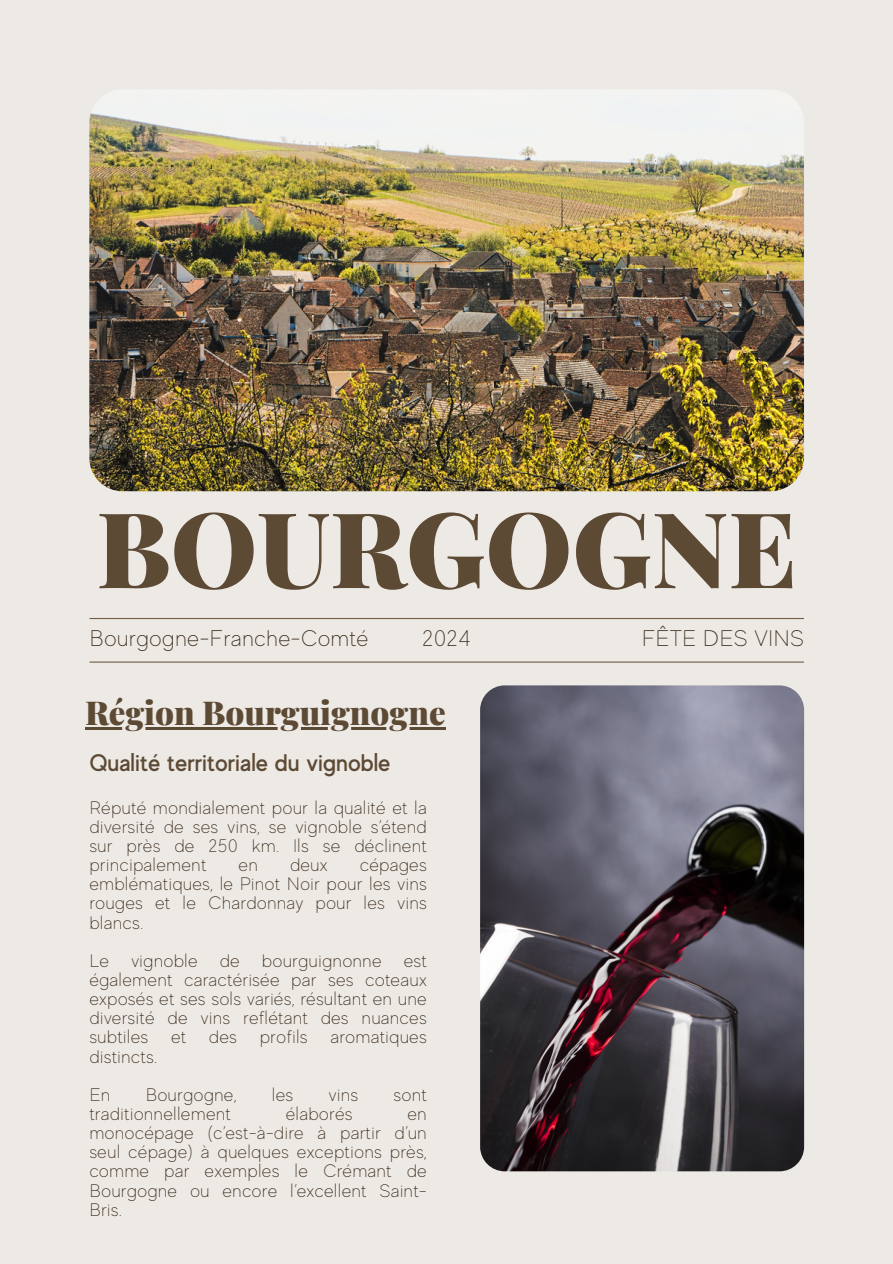
<style>
.page{position:relative;width:893px;height:1264px;background:#fff}
.page>*{position:absolute;margin:0;border:0;box-sizing:border-box;transform-origin:0 0}
.t1{font:900 105px "Playfair Display";color:#5d4a35}
.t2{font:900 33px "Playfair Display";color:#5d4a35}
.t3{font:500 24px "MADE Evolve Sans";color:#5d4a35}
.t4{font:100 22.5px "MADE Evolve Sans";color:#372817}
.t5{font:100 18px/19.2px "MADE Evolve Sans";color:#372817;text-align:justify}
</style>
<div class="page">
<div style="left:0;top:0;width:892px;height:1263px;background:#ede9e5"></div>
<img style="left:89px;top:89px;width:715px;height:402px;border-radius:33px">
<hr style="left:90px;top:618px;width:713px;height:1px;background:#725d46">
<hr style="left:90px;top:661px;width:713px;height:1px;background:#725d46">
<img style="left:480px;top:685px;width:324px;height:486px;border-radius:25px">
<hr style="left:85px;top:727px;width:360px;height:2px;background:#5d4a35">
<p class="t1" style="left:96px;top:474px;width:701px">BOURGOGNE</p>
<p class="t4" style="left:89px;top:626px;width:281px">Bourgogne-Franche-Comté</p>
<p class="t4" style="left:422px;top:626px;width:50px">2024</p>
<p class="t4" style="left:641px;top:626px;width:164px">FÊTE DES VINS</p>
<p class="t2" style="left:85px;top:689px;width:362px">Région Bourguignogne</p>
<p class="t3" style="left:89px;top:749px;width:302px">Qualité territoriale du vignoble</p>
<p class="t5" style="left:89px;top:798px;width:339px">Réputé mondialement pour la qualité et la diversité de ses vins, se vignoble s’étend sur près de 250 km. Ils se déclinent principalement</p>
<p class="t5" style="left:89px;top:855px;width:339px;text-indent:270px">cépages emblématiques, le Pinot Noir pour les vins rouges et le Chardonnay pour les vins blancs.</p>
<p class="t5" style="left:89px;top:951px;width:339px">Le vignoble de bourguignonne est également caractérisée par ses coteaux exposés et ses sols variés, résultant en une diversité de vins reflétant des nuances subtiles</p>
<p class="t5" style="left:238px;top:855px;width:21px">en</p>
<p class="t5" style="left:290px;top:855px;width:39px">deux</p>
<p class="t5" style="left:171px;top:1027px;width:17px">et</p>
<p class="t5" style="left:209px;top:1027px;width:30px">des</p>
<p class="t5" style="left:260px;top:1027px;width:50px">profils</p>
<p class="t5" style="left:330px;top:1027px;width:98px">aromatiques</p>
<p class="t5" style="left:89px;top:1046px;width:69px">distincts.</p>
<p class="t5" style="left:89px;top:1085px;width:23px">En</p>
<p class="t5" style="left:146px;top:1085px;width:93px">Bourgogne,</p>
<p class="t5" style="left:272px;top:1085px;width:23px">les</p>
<p class="t5" style="left:328px;top:1085px;width:31px">vins</p>
<p class="t5" style="left:393px;top:1085px;width:35px">sont</p>
<p class="t5" style="left:89px;top:1104px;width:143px">traditionnellement</p>
<p class="t5" style="left:286px;top:1104px;width:69px">élaborés</p>
<p class="t5" style="left:89px;top:1104px;width:339px;text-indent:318px">en monocépage (c’est-à-dire à partir d’un seul cépage) à quelques exceptions près, comme par exemples le Crémant de Bourgogne ou encore l’excellent Saint-Bris.</p>
</div>
